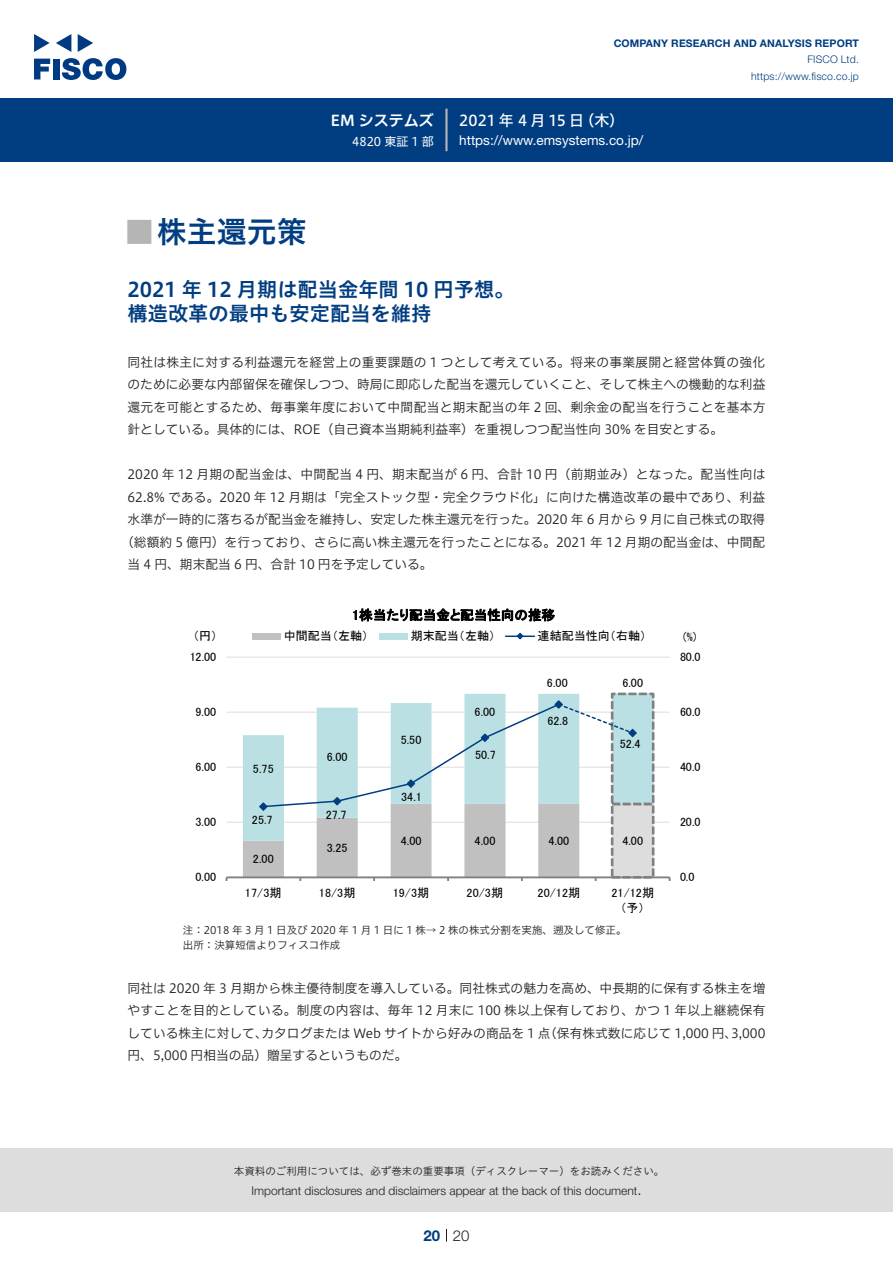
<style>
.page{position:relative;width:893px;height:1263px;background:#fff}
.page>*{position:absolute;margin:0;border:0;box-sizing:border-box;transform-origin:0 0}
.t1{font:30px "Hiragino UD Sans Std N W6";color:#003d81}
.t2{font:700 24px "Koz Go Pro";color:#b5b5b6}
.t3{font:20.25px/24px "Hiragino UD Sans Std W6";color:#003d81}
.t4{font:15px "Hiragino UD Sans F Std N W5";color:#fff}
.t5{font:15px "Hiragino UD Sans F Std N W6";color:#fff}
.t6{font:300 15px "Helvetica Neue LT Std";color:#231f20}
.t7{font:700 15px "Helvetica Neue LT Std";color:#003d81}
.t8{font:13.5px "Helvetica Neue LT Std";color:#fff}
.t9{font:13.5px "MS P Gothic";letter-spacing:.005em;color:#000}
.t10{font:12.75px/22.5px "Hiragino UD Sans F Std N W3";color:#231f20;text-align:justify}
.t11{font:12.75px "Hiragino UD Sans F Std N W3";letter-spacing:.02em;color:#231f20}
.t12{font:12.15px "MS P Gothic";letter-spacing:.005em;color:#000}
.t13{font:12px "MS P Gothic";color:#000}
.t14{font:300 12px "Helvetica Neue LT Std";color:#231f20}
.t15{font:12px "Hiragino UD Sans F Std N W4";color:#fff}
.t16{font:10.5px/15px "Hiragino UD Sans F Std N W3";color:#231f20}
.t17{font:10.5px "Hiragino UD Sans Std W3";color:#231f20}
.t18{font:700 10.5px "Helvetica Neue LT Std";letter-spacing:.015em;color:#003d81}
.t19{font:300 10.5px/16.5px "Helvetica Neue LT Std";letter-spacing:.015em;color:#003d81;text-align:right}
</style>
<div class="page">
<div style="left:0;top:1148px;width:893px;height:64px;background:#ddd"></div>
<svg style="left:34px;top:59px;width:16px;height:20px"></svg>
<div style="left:53px;top:59px;width:6px;height:20px;background:#003a83"></div>
<svg style="left:62px;top:58px;width:64px;height:22px"></svg>
<svg style="left:34px;top:34px;width:16px;height:18px"></svg>
<svg style="left:78px;top:34px;width:15px;height:18px"></svg>
<svg style="left:56px;top:34px;width:15px;height:18px"></svg>
<div style="left:0;top:98px;width:893px;height:64px;background:#003d81"></div>
<hr style="left:445px;top:109px;width:3px;height:42px;background:#b5b5b6">
<svg style="left:446px;top:1229px;width:1px;height:13px"></svg>
<hr style="left:227px;top:822px;width:443px;height:1px;background:#ddd">
<hr style="left:227px;top:767px;width:443px;height:1px;background:#ddd">
<hr style="left:227px;top:712px;width:443px;height:1px;background:#ddd">
<hr style="left:227px;top:657px;width:443px;height:1px;background:#ddd">
<div style="left:612px;top:804px;width:41px;height:73px;background:#ddd"></div>
<div style="left:611px;top:803px;width:43px;height:75px;border:3px dashed #808080"></div>
<div style="left:612px;top:694px;width:41px;height:110px;background:#bbe0e3"></div>
<div style="left:611px;top:693px;width:43px;height:112px;border:3px dashed #808080"></div>
<svg style="left:464px;top:694px;width:115px;height:6px"></svg>
<hr style="left:227px;top:876px;width:443px;height:2px;background:#808080">
<svg style="left:243px;top:700px;width:394px;height:181px"></svg>
<div style="left:252px;top:633px;width:29px;height:6px;background:#c0c0c0"></div>
<div style="left:379px;top:633px;width:29px;height:6px;background:#bbe0e3"></div>
<hr style="left:506px;top:635px;width:28px;height:2px;background:#003d81">
<svg style="left:516px;top:632px;width:8px;height:8px"></svg>
<p class="t5" style="left:331px;top:109px;width:105px">EM システムズ</p>
<p class="t15" style="left:352px;top:132px;width:83px">4820 東証 1 部</p>
<p class="t18" style="left:614px;top:37px;width:247px">COMPANY RESEARCH AND ANALYSIS REPORT</p>
<p class="t19" style="left:751px;top:51px;width:109px">FISCO Ltd. https://www.fisco.co j p.</p>
<p class="t4" style="left:459px;top:109px;width:126px">2021 年 4 月 15 日</p>
<p class="t4" style="left:579px;top:109px;width:46px">（木(</p>
<p class="t8" style="left:459px;top:132px;width:186px">https://www.emsystems.co j p. /</p>
<h1 class="t1" style="left:157px;top:209px;width:151px">株主還元策</h1>
<h2 class="t2" style="left:128px;top:217px;width:25px">█</h2>
<h3 class="t3" style="left:128px;top:276px;width:389px">2021 年 12 月期は配当金年間 10 円予想。構造改革の最中も安定配当を維持</h3>
<p class="t10" style="left:128px;top:350px;width:639px">同社は株主に対する利益還元を経営上の重要課題の 1 つとして考えている。将来の事業展開と経営体質の強化のために必要な内部留保を確保しつつ、時局に即応した配当を還元していくこと、そして株主への機動的な利益還元を可能とするため、毎事業年度において中間配当と期末配当の年 2 回、剰余金の配当を行うことを基本方針としている。具体的には、ROE（自己資本当期純利益率）を重視しつつ配当性向 30% を目安とする。</p>
<p class="t11" style="left:128px;top:465px;width:639px">2020 年 12 月期の配当金は、中間配当 4 円、期末配当が 6 円、合計 10 円（前期並み）となった。配当性向は</p>
<p class="t10" style="left:128px;top:485px;width:639px">62.8% である。2020 年 12 月期は「完全ストック型・完全クラウド化」に向けた構造改革の最中であり、利益</p>
<p class="t10" style="left:128px;top:508px;width:639px">水準が一時的に落ちるが配当金を維持し、安定した株主還元を行った。2020 年 6 月から 9 月に自己株式の取得</p>
<p class="t10" style="left:121px;top:530px;width:645px">（総額約 5 億円）を行っており、さらに高い株主還元を行ったことになる。2021 年 12 月期の配当金は、中間配</p>
<p class="t10" style="left:128px;top:553px;width:307px">当 4 円、期末配当 6 円、合計 10 円を予定している。</p>
<p class="t13" style="left:193px;top:629px;width:26px">円（ (</p>
<p class="t9" style="left:352px;top:608px;width:204px">1株当たり配当金と配当性向の推移</p>
<p class="t13" style="left:538px;top:630px;width:110px">連結配当性向（右軸(</p>
<p class="t13" style="left:284px;top:630px;width:86px">中間配当（左軸）</p>
<p class="t13" style="left:411px;top:630px;width:86px">期末配当（左軸）</p>
<p class="t13" style="left:683px;top:631px;width:15px">(%)</p>
<p class="t12" style="left:190px;top:650px;width:28px">12.00</p>
<p class="t12" style="left:680px;top:650px;width:22px">80.0</p>
<p class="t13" style="left:547px;top:677px;width:22px">6.00</p>
<p class="t13" style="left:622px;top:677px;width:22px">6.00</p>
<p class="t13" style="left:196px;top:706px;width:22px">9.00</p>
<p class="t13" style="left:475px;top:705px;width:22px">6.00</p>
<p class="t13" style="left:547px;top:715px;width:22px">62.8</p>
<p class="t13" style="left:680px;top:706px;width:22px">60.0</p>
<p class="t13" style="left:401px;top:734px;width:22px">5.50</p>
<p class="t13" style="left:620px;top:737px;width:22px">52.4</p>
<p class="t13" style="left:196px;top:761px;width:22px">6.00</p>
<p class="t13" style="left:253px;top:762px;width:22px">5.75</p>
<p class="t13" style="left:327px;top:751px;width:22px">6.00</p>
<p class="t13" style="left:475px;top:748px;width:22px">50.7</p>
<p class="t13" style="left:680px;top:761px;width:22px">40.0</p>
<p class="t13" style="left:401px;top:791px;width:22px">34.1</p>
<p class="t13" style="left:196px;top:816px;width:22px">3.00</p>
<p class="t13" style="left:252px;top:814px;width:22px">25.7</p>
<p class="t12" style="left:326px;top:808px;width:22px">27.7</p>
<p class="t13" style="left:680px;top:816px;width:22px">20.0</p>
<p class="t13" style="left:327px;top:841px;width:22px">3.25</p>
<p class="t12" style="left:401px;top:834px;width:22px">4.00</p>
<p class="t12" style="left:475px;top:834px;width:22px">4.00</p>
<p class="t12" style="left:548px;top:834px;width:22px">4.00</p>
<p class="t12" style="left:622px;top:834px;width:22px">4.00</p>
<p class="t13" style="left:253px;top:853px;width:22px">2.00</p>
<p class="t13" style="left:196px;top:871px;width:22px">0.00</p>
<p class="t13" style="left:680px;top:871px;width:16px">0.0</p>
<p class="t12" style="left:245px;top:886px;width:38px">17/3期</p>
<p class="t12" style="left:319px;top:886px;width:38px">18/3期</p>
<p class="t12" style="left:393px;top:886px;width:38px">19/3期</p>
<p class="t12" style="left:467px;top:886px;width:38px">20/3期</p>
<p class="t12" style="left:538px;top:886px;width:44px">20/12期</p>
<p class="t12" style="left:611px;top:886px;width:44px">21/12期</p>
<p class="t13" style="left:620px;top:902px;width:26px">予（ (</p>
<p class="t16" style="left:183px;top:922px;width:445px">注：2018 年 3 月 1 日及び 2020 年 1 月 1 日に 1 株→ 2 株の株式分割を実施、遡及して修正。出所：決算短信よりフィスコ作成</p>
<p class="t10" style="left:128px;top:976px;width:639px;text-align:right">同社は 2020 年 3 月期から株主優待制度を導入している。同社株式の魅力を高め、中長期的に保有する株主を増やすことを目的としている。制度の内容は、毎年 12 月末に 100 株以上保有しており、かつ 1 年以上継続保有<br>3,000</p>
<p class="t10" style="left:261px;top:1021px;width:477px">カタログまたは Web サイトから好みの商品を 1 （点保有株式数に応じて 1,000 円、</p>
<p class="t10" style="left:128px;top:1021px;width:281px">している株主に対して、<br>円、5,000 円相当の品）贈呈するというものだ。</p>
<p class="t17" style="left:234px;top:1163px;width:432px">本資料のご利用については、必ず巻末の重要事項（ディスクレーマー）をお読みください。</p>
<p class="t6" style="left:637px;top:1180px;width:6px">.</p>
<p class="t14" style="left:251px;top:1183px;width:387px">Important disclosures and disclaimers appear at the back of this document</p>
<p class="t7" style="left:423px;top:1226px;width:18px">20</p>
<p class="t6" style="left:453px;top:1226px;width:18px">20</p>
</div>
